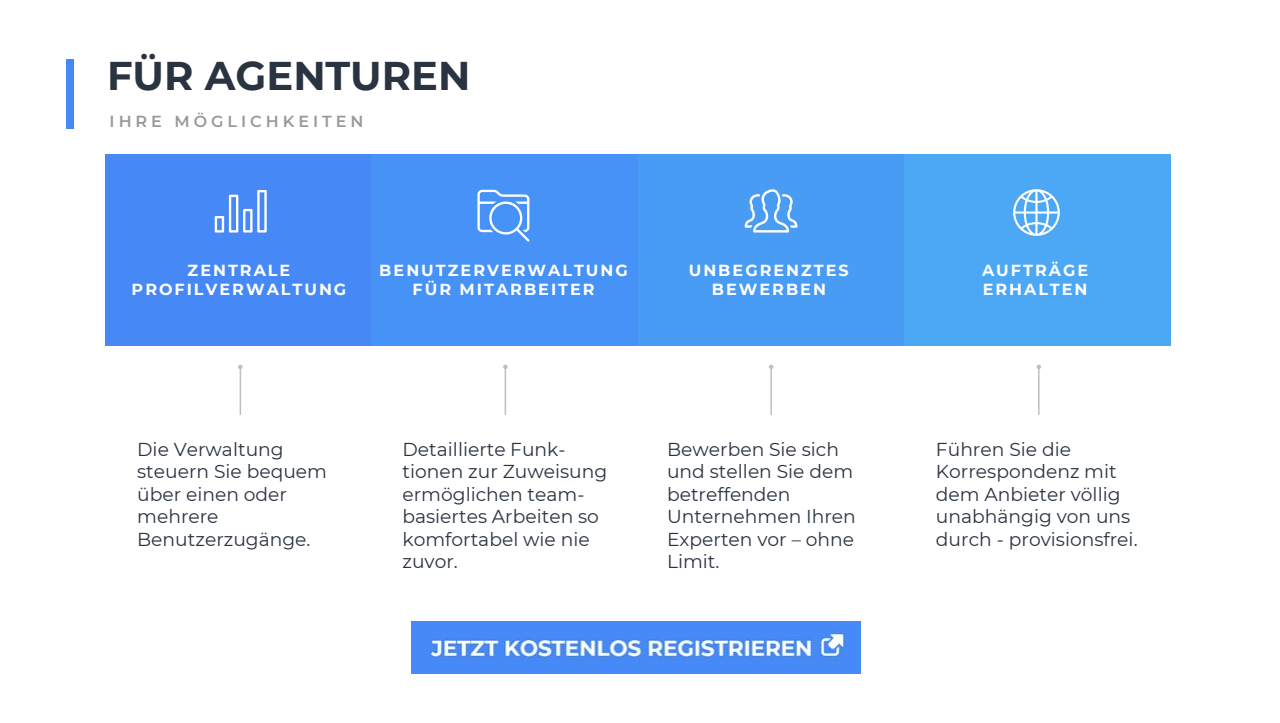
<style>
.page{position:relative;width:1280px;height:723px;background:#fff}
.page>*{position:absolute;margin:0;border:0;box-sizing:border-box;transform-origin:0 0}
.t1{font:700 40px "Montserrat";color:#2a3340}
.t2{font:18.7px/22.4px "Montserrat";color:#2a3340}
.t3{font:700 16px/19.2px "Montserrat";letter-spacing:.125em;color:#fff;text-align:center}
.t4{font:600 16px "Montserrat";letter-spacing:.245em;color:#999}
</style>
<div class="page">
<div style="left:105px;top:155px;width:267px;height:191px;background:#4689f6"></div>
<div style="left:372px;top:155px;width:266px;height:191px;background:#4692f6"></div>
<div style="left:638px;top:155px;width:267px;height:191px;background:#499cf3"></div>
<div style="left:905px;top:155px;width:266px;height:191px;background:#4ca7f5"></div>
<svg style="left:238px;top:365px;width:5px;height:50px"></svg>
<svg style="left:769px;top:365px;width:4px;height:50px"></svg>
<svg style="left:503px;top:365px;width:5px;height:50px"></svg>
<svg style="left:1037px;top:365px;width:4px;height:50px"></svg>
<svg style="left:215px;top:190px;width:52px;height:43px"></svg>
<svg style="left:477px;top:190px;width:52px;height:52px"></svg>
<svg style="left:1013px;top:189px;width:47px;height:47px"></svg>
<svg style="left:745px;top:189px;width:52px;height:44px"></svg>
<div style="left:66px;top:59px;width:7px;height:70px;background:#4689f6"></div>
<img style="left:412px;top:621px;width:448px;height:52px">
<h1 class="t1" style="left:107px;top:47px;width:365px">FÜR AGENTUREN</h1>
<p class="t4" style="left:110px;top:110px;width:255px">IHRE MÖGLICHKEITEN</p>
<p class="t3" style="left:132px;top:260px;width:216px">ZENTRALE<br>PROFILVERWALTUNG</p>
<p class="t3" style="left:379px;top:260px;width:250px">BENUTZERVERWALTUNG<br>FÜR MITARBEITER</p>
<p class="t3" style="left:689px;top:260px;width:162px">UNBEGRENZTES<br>BEWERBEN</p>
<p class="t3" style="left:982px;top:260px;width:108px;text-align:left">AUFTRÄGE<br>ERHALTEN</p>
<p class="t2" style="left:137px;top:437px;width:191px">Die Verwaltung steuern Sie bequem über einen oder mehrere<br>Benutzerzugänge.</p>
<p class="t2" style="left:402px;top:437px;width:206px">Detaillierte Funk&shy;tionen zur Zuweisung ermöglichen team&shy;basiertes Arbeiten so komfortabel wie nie zuvor.</p>
<p class="t2" style="left:667px;top:437px;width:190px">Bewerben Sie sich und stellen Sie dem betreffenden<br>Unternehmen Ihren<br>Experten vor – ohne<br>Limit.</p>
<p class="t2" style="left:936px;top:437px;width:203px">Führen Sie die<br>Korrespondenz mit dem Anbieter völlig unabhängig von uns durch - provisionsfrei.</p>
</div>
